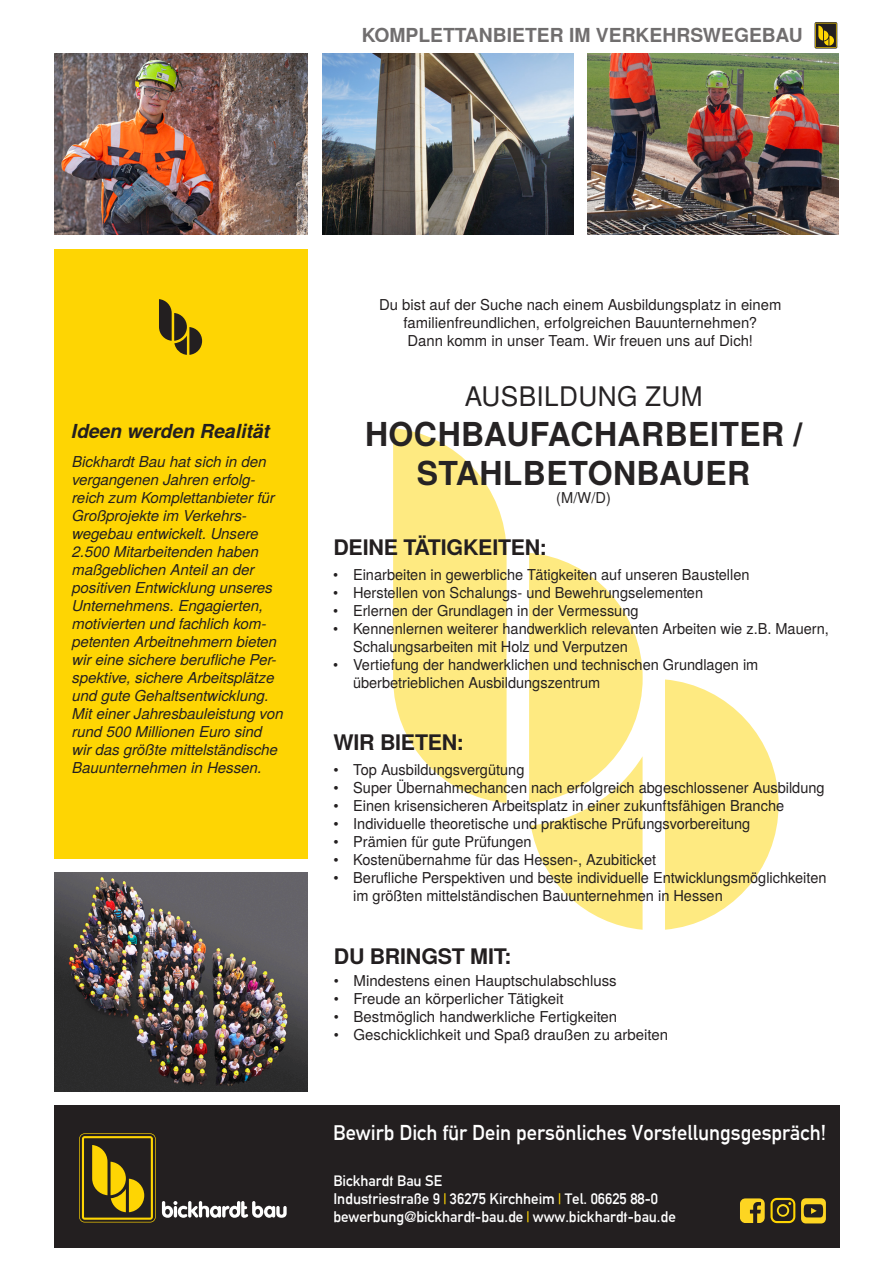
<style>
.page{position:relative;width:893px;height:1263px;background:#fff}
.page>*{position:absolute;margin:0;border:0;box-sizing:border-box;transform-origin:0 0}
.t1{font:700 33px "Te X Gyre Heros";letter-spacing:.015em;color:#262324}
.t2{font:27px "Te X Gyre Heros";letter-spacing:.015em;color:#262324}
.t3{font:700 21.45px "Te X Gyre Heros";letter-spacing:-.01em;color:#231f20}
.t4{font:21px "Alte DIN1451 Mittelschrift";color:#fff}
.t5{font:700 19.35px "Te X Gyre Heros";color:#231f20}
.t6{font:italic 700 19.35px "Te X Gyre Heros";color:#231f20}
.t7{font:15px/18px "Te X Gyre Heros";color:#231f20}
.t8{font:italic 15px/18px "Te X Gyre Heros";color:#231f20}
.t9{font:15px "Alte DIN1451 Mittelschrift";color:#fff}
.t10{font:15px "Te X Gyre Heros";color:#262324}
.s1{color:#fed503}
</style>
<div class="page">
<div style="left:54px;top:250px;width:253px;height:609px;background:#fed503"></div>
<div style="left:54px;top:1106px;width:786px;height:142px;background:#231f20"></div>
<svg style="left:531px;top:803px;width:112px;height:127px"></svg>
<svg style="left:665px;top:679px;width:114px;height:251px"></svg>
<svg style="left:393px;top:428px;width:250px;height:375px;fill:#feea81"></svg>
<img style="left:54px;top:873px;width:253px;height:219px">
<img style="left:55px;top:53px;width:252px;height:182px">
<img style="left:588px;top:53px;width:251px;height:182px">
<img style="left:322px;top:54px;width:251px;height:180px">
<svg style="left:815px;top:22px;width:22px;height:27px"></svg>
<svg style="left:815px;top:23px;width:22px;height:25px"></svg>
<svg style="left:159px;top:300px;width:43px;height:55px"></svg>
<svg style="left:79px;top:1133px;width:77px;height:89px"></svg>
<svg style="left:162px;top:1201px;width:125px;height:17px"></svg>
<svg style="left:740px;top:1198px;width:55px;height:25px"></svg>
<svg style="left:801px;top:1198px;width:25px;height:25px"></svg>
<p class="t5" style="left:361px;top:20px;width:443px">KOMPLETTANBIETER IM VERKEHRSWEGEBAU</p>
<p class="t6" style="left:72px;top:417px;width:200px">Ideen werden Realität</p>
<p class="t8" style="left:72px;top:451px;width:213px">Bickhardt Bau hat sich in den vergangenen Jahren erfolg&shy;reich zum Komplettanbieter für<br>Großprojekte im Verkehrs&shy;wegebau entwickelt. Unsere<br>2.500 Mitarbeitenden haben maßgeblichen Anteil an der positiven Entwicklung unseres<br>Unternehmens. Engagierten, motivierten und fachlich kom&shy;petenten Arbeitnehmern bieten wir eine sichere berufliche Per&shy;spektive, sichere Arbeitsplätze und gute Gehaltsentwicklung.<br>Mit einer Jahresbauleistung von rund 500 Millionen Euro sind wir das größte mittelständische<br>Bauunternehmen in Hessen.</p>
<p class="t7" style="left:379px;top:295px;width:404px">Du bist auf der Suche nach einem Ausbildungsplatz in einem</p>
<p class="t7" style="left:403px;top:313px;width:355px">familienfreundlichen, erfolgreichen Bauunternehmen?</p>
<p class="t7" style="left:407px;top:331px;width:347px">Dann komm in unser Team. Wir freuen uns auf Dich!</p>
<p class="t2" style="left:465px;top:375px;width:239px">AUSBILDUNG ZUM</p>
<p class="t1" style="left:365px;top:408px;width:439px">HOCHBAUFACHARBEITER /</p>
<p class="t1" style="left:417px;top:448px;width:335px">STAHLBETONBAUER</p>
<p class="t10" style="left:556px;top:486px;width:56px">(M/W/D)</p>
<p class="t3" style="left:333px;top:531px;width:215px">DEINE TÄTIGKEITEN:</p>
<p class="t7" style="left:353px;top:564px;width:398px">Einarbeiten in gewerbliche Tätigkeiten auf unseren Baustellen</p>
<p class="t7" style="left:353px;top:582px;width:352px">Herstellen von Schalungs- und Bewehrungselementen</p>
<p class="t7" style="left:353px;top:600px;width:287px">Erlernen der Grundlagen in der Vermessung</p>
<p class="t7" style="left:353px;top:618px;width:477px">Kennenlernen weiterer handwerklich relevanten Arbeiten wie z.B. Mauern,<br>Schalungsarbeiten mit Holz und Verputzen</p>
<p class="t7" style="left:353px;top:654px;width:407px">Vertiefung der handwerklichen und technischen Grundlagen im</p>
<p class="t7" style="left:353px;top:672px;width:249px">überbetrieblichen Ausbildungszentrum</p>
<p class="t7" style="left:333px;top:564px;width:7px">•</p>
<p class="t7" style="left:333px;top:582px;width:7px">•</p>
<p class="t7" style="left:333px;top:600px;width:7px">•</p>
<p class="t7" style="left:333px;top:618px;width:7px">•</p>
<p class="t7" style="left:333px;top:654px;width:7px">•</p>
<p class="t3" style="left:334px;top:726px;width:132px">WIR BIETEN:</p>
<p class="t7" style="left:333px;top:759px;width:7px">•</p>
<p class="t7" style="left:333px;top:777px;width:7px">•</p>
<p class="t7" style="left:333px;top:795px;width:7px">•</p>
<p class="t7" style="left:333px;top:813px;width:7px">•</p>
<p class="t7" style="left:333px;top:831px;width:7px">•</p>
<p class="t7" style="left:333px;top:849px;width:7px">•</p>
<p class="t7" style="left:333px;top:867px;width:7px">•</p>
<p class="t7" style="left:353px;top:759px;width:173px">Top Ausbildungsvergütung</p>
<p class="t7" style="left:353px;top:777px;width:473px">Super Übernahmechancen nach erfolgreich abgeschlossener Ausbildung</p>
<p class="t7" style="left:353px;top:795px;width:432px">Einen krisensicheren Arbeitsplatz in einer zukunftsfähigen Branche</p>
<p class="t7" style="left:353px;top:813px;width:399px">Individuelle theoretische und praktische Prüfungsvorbereitung</p>
<p class="t7" style="left:353px;top:831px;width:180px">Prämien für gute Prüfungen</p>
<p class="t7" style="left:353px;top:849px;width:304px">Kostenübernahme für das Hessen-, Azubiticket</p>
<p class="t7" style="left:353px;top:867px;width:475px">Berufliche Perspektiven und beste individuelle Entwicklungsmöglichkeiten im größten mittelständischen Bauunternehmen in Hessen</p>
<p class="t3" style="left:334px;top:940px;width:179px">DU BRINGST MIT:</p>
<p class="t7" style="left:334px;top:970px;width:7px">•</p>
<p class="t7" style="left:334px;top:988px;width:7px">•</p>
<p class="t7" style="left:334px;top:1006px;width:7px">•</p>
<p class="t7" style="left:334px;top:1024px;width:7px">•</p>
<p class="t7" style="left:354px;top:970px;width:265px">Mindestens einen Hauptschulabschluss</p>
<p class="t7" style="left:354px;top:988px;width:211px">Freude an körperlicher Tätigkeit</p>
<p class="t7" style="left:354px;top:1006px;width:265px">Bestmöglich handwerkliche Fertigkeiten</p>
<p class="t7" style="left:354px;top:1024px;width:316px">Geschicklichkeit und Spaß draußen zu arbeiten</p>
<p class="t4" style="left:333px;top:1120px;width:494px">Bewirb Dich für Dein persönliches Vorstellungsgespräch!</p>
<p class="t9" style="left:333px;top:1171px;width:110px">Bickhardt Bau SE</p>
<p class="t9" style="left:333px;top:1189px;width:326px">Industriestraße 9 <span class="s1">|</span> 36275 Kirchheim <span class="s1">|</span> Tel. 06625 88-0</p>
<p class="t9" style="left:333px;top:1207px;width:344px">bewerbung@bickhardt-bau.de <span class="s1">|</span> www.bickhardt-bau.de</p>
</div>
